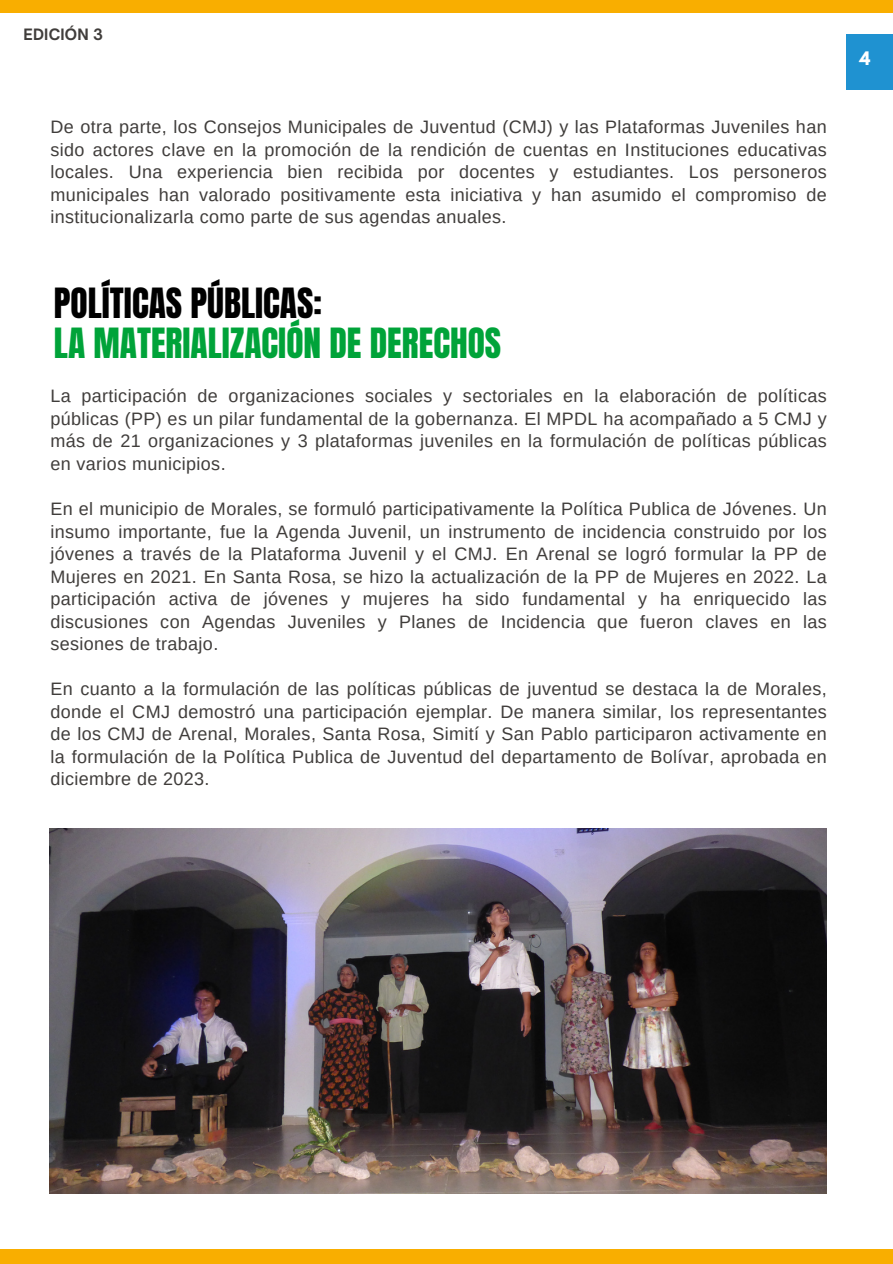
<style>
.page{position:relative;width:893px;height:1264px;background:#fff}
.page>*{position:absolute;margin:0;border:0;box-sizing:border-box;transform-origin:0 0}
.t1{font:35.4px/39.3px "Anton";color:#00a339}
.t2{font:18px/22.5px "Arimo";letter-spacing:.02em;color:#403d3b;text-align:justify}
.t3{font:700 16.5px "League Spartan";color:#fff}
.t4{font:700 15px "Open Sauce One";letter-spacing:.015em;color:#403d3b}
.s1{color:#000}
</style>
<div class="page">
<div style="left:0;top:0;width:892px;height:12px;background:#f9ae00"></div>
<div style="left:0;top:1249px;width:892px;height:14px;background:#f9ae00"></div>
<div style="left:846px;top:34px;width:46px;height:55px;background:#1f92d1"></div>
<img style="left:50px;top:828px;width:776px;height:365px">
<p class="t4" style="left:23px;top:25px;width:81px">EDICIÓN 3</p>
<h2 class="t2" style="left:50px;top:115px;width:777px">De otra parte, los Consejos Municipales de Juventud (CMJ) y las Plataformas Juveniles han sido actores clave en la promoción de la rendición de cuentas en Instituciones educativas locales. Una experiencia bien recibida por docentes y estudiantes. Los personeros municipales han valorado positivamente esta iniciativa y han asumido el compromiso de institucionalizarla como parte de sus agendas anuales.</h2>
<h2 class="t1" style="left:54px;top:284px;width:449px"><span class="s1">POLÍTICAS PÚBLICAS:<br></span>LA MATERIALIZACIÓN DE DERECHOS</h2>
<h2 class="t2" style="left:50px;top:385px;width:777px">La participación de organizaciones sociales y sectoriales en la elaboración de políticas públicas (PP) es un pilar fundamental de la gobernanza. El MPDL ha acompañado a 5 CMJ y más de 21 organizaciones y 3 plataformas juveniles en la formulación de políticas públicas en varios municipios.</h2>
<h1 class="t2" style="left:50px;top:497px;width:777px">En el municipio de Morales, se formuló participativamente la Política Publica de Jóvenes. Un insumo importante, fue la Agenda Juvenil, un instrumento de incidencia construido por los jóvenes a través de la Plataforma Juvenil y el CMJ. En Arenal se logró formular la PP de Mujeres en 2021. En Santa Rosa, se hizo la actualización de la PP de Mujeres en 2022. La participación activa de jóvenes y mujeres ha sido fundamental y ha enriquecido las discusiones con Agendas Juveniles y Planes de Incidencia que fueron claves en las sesiones de trabajo.</h1>
<h2 class="t2" style="left:50px;top:677px;width:777px">En cuanto a la formulación de las políticas públicas de juventud se destaca la de Morales, donde el CMJ demostró una participación ejemplar. De manera similar, los representantes de los CMJ de Arenal, Morales, Santa Rosa, Simití y San Pablo participaron activamente en la formulación de la Política Publica de Juventud del departamento de Bolívar, aprobada en diciembre de 2023.</h2>
<p class="t3" style="left:859px;top:51px;width:12px">4</p>
</div>
